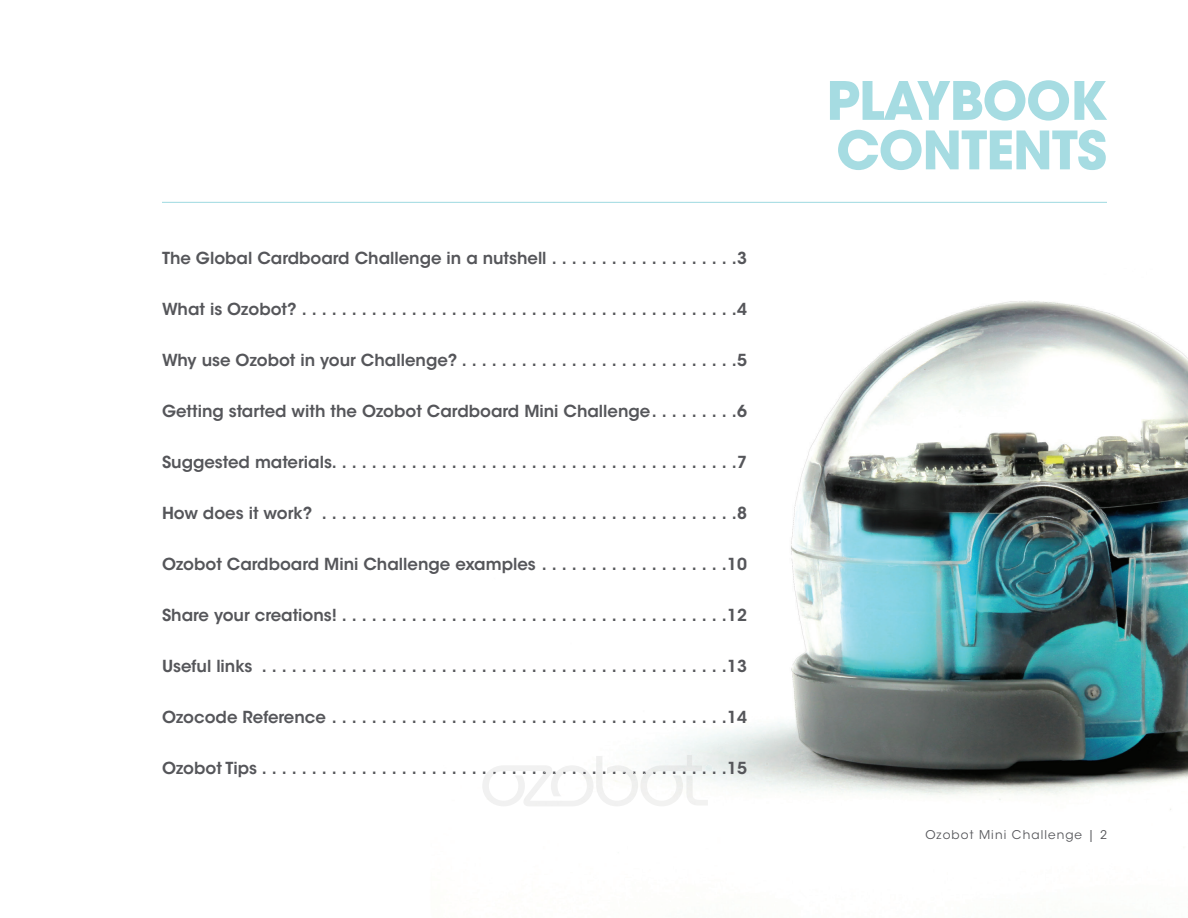
<style>
.page{position:relative;width:1188px;height:918px;background:#fff}
.page>*{position:absolute;margin:0;border:0;box-sizing:border-box;transform-origin:0 0}
.t1{font:700 52.5px/49.5px "ITC Avant Garde Std";letter-spacing:-.02em;color:#a6dce2}
.t2{font:600 16.5px "ITC Avant Garde Std";color:#55565a}
.t3{font:12px "ITC Avant Garde Std";letter-spacing:.09em;color:#55565a}
</style>
<div class="page">
<img style="left:668px;top:301px;width:520px;height:509px">
<img style="left:596px;top:772px;width:39px;height:2px">
<img style="left:702px;top:776px;width:6px;height:30px">
<img style="left:486px;top:772px;width:104px;height:2px">
<img style="left:640px;top:755px;width:62px;height:51px">
<svg style="left:644px;top:772px;width:13px;height:2px"></svg>
<svg style="left:705px;top:765px;width:7px;height:8px"></svg>
<svg style="left:694px;top:760px;width:4px;height:3px"></svg>
<hr style="left:162px;top:202px;width:945px;height:1px;background:#9ed9e0">
<p class="t2" style="left:162px;top:248px;width:587px">The Global Cardboard Challenge in a nutshell . . . . . . . . . . . . . . . . . . .3</p>
<p class="t2" style="left:162px;top:299px;width:587px">What is Ozobot? . . . . . . . . . . . . . . . . . . . . . . . . . . . . . . . . . . . . . . . . . . . .4</p>
<p class="t2" style="left:162px;top:350px;width:587px">Why use Ozobot in your Challenge? . . . . . . . . . . . . . . . . . . . . . . . . . . . .5</p>
<p class="t2" style="left:162px;top:401px;width:587px">Getting started with the Ozobot Cardboard Mini Challenge . . . . . . . . .6</p>
<p class="t2" style="left:162px;top:452px;width:587px">Suggested materials . . . . . . . . . . . . . . . . . . . . . . . . . . . . . . . . . . . . . . . . .7</p>
<p class="t2" style="left:162px;top:503px;width:587px">How does it work? . . . . . . . . . . . . . . . . . . . . . . . . . . . . . . . . . . . . . . . . . .8</p>
<p class="t2" style="left:162px;top:554px;width:587px">Ozobot Cardboard Mini Challenge examples . . . . . . . . . . . . . . . . . . .10</p>
<p class="t2" style="left:162px;top:605px;width:587px">Share your creations! . . . . . . . . . . . . . . . . . . . . . . . . . . . . . . . . . . . . . . .12</p>
<p class="t2" style="left:162px;top:656px;width:587px">Useful links . . . . . . . . . . . . . . . . . . . . . . . . . . . . . . . . . . . . . . . . . . . . . . .13</p>
<p class="t2" style="left:162px;top:707px;width:587px">Ozocode Reference . . . . . . . . . . . . . . . . . . . . . . . . . . . . . . . . . . . . . . . .14</p>
<p class="t2" style="left:162px;top:758px;width:587px">Ozobot Tips . . . . . . . . . . . . . . . . . . . . . . . . . . . . . . . . . . . . . . . . . . . . . . .15</p>
<h1 class="t1" style="left:826px;top:76px;width:282px">PLAYBOOK<br>CONTENTS</h1>
<p class="t3" style="left:925px;top:828px;width:183px">Ozobot Mini Challenge | 2</p>
</div>
